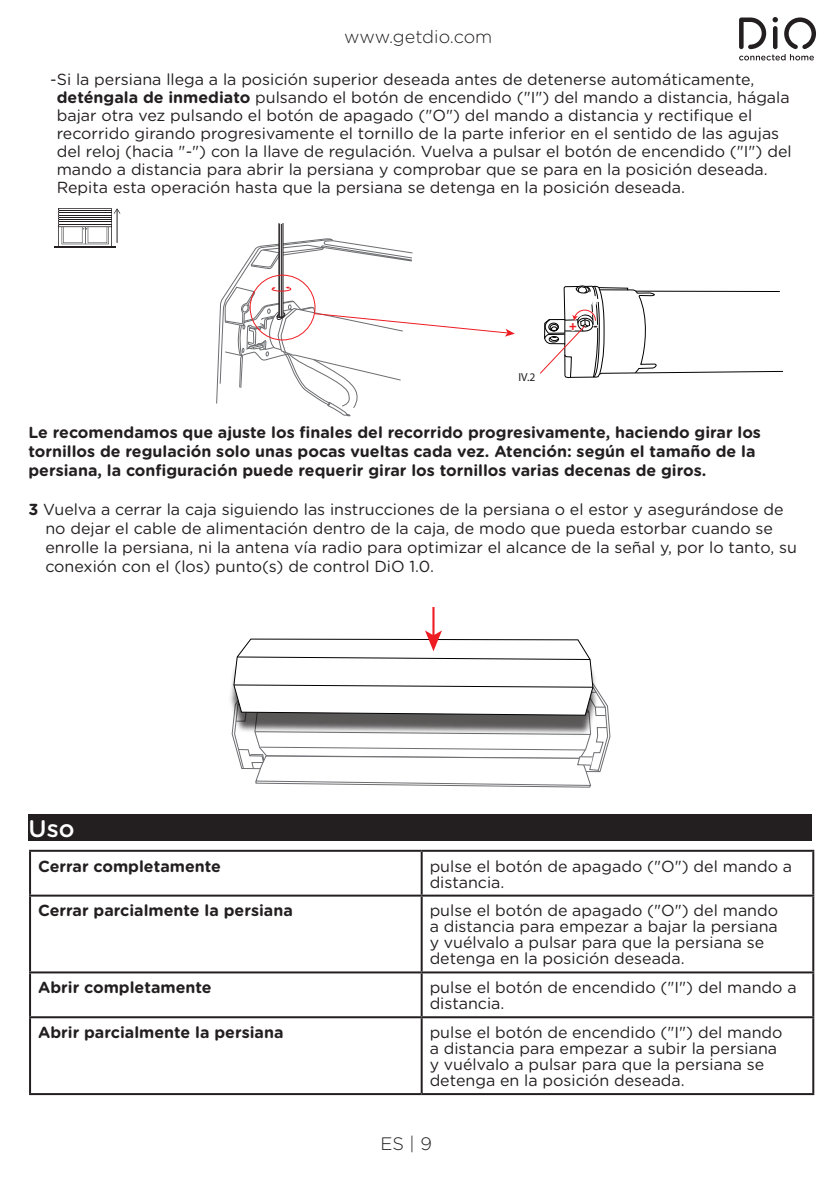
<style>
.page{position:relative;width:840px;height:1191px;background:#fff}
.page>*{position:absolute;margin:0;border:0;box-sizing:border-box;transform-origin:0 0}
.t1{font:500 24px "Gotham Rounded";color:#fff}
.t2{font:300 18px "Gotham Rounded";color:#231f20}
.t3{font:16px/16px "Gotham Rounded";color:#231f20}
.t4{font:700 16px/19.2px "Gotham Rounded";color:#231f20}
.t5{font:900 12.8px "Myriad Pro";color:#ee1d23}
.t6{font:11.6px "Myriad Pro";color:#231f20}
.s1{font-weight:700}
</style>
<div class="page">
<svg style="left:739px;top:17px;width:76px;height:43px"></svg>
<hr style="left:432px;top:607px;width:2px;height:29px;background:#ee1d23">
<svg style="left:231px;top:630px;width:379px;height:157px"></svg>
<svg style="left:540px;top:285px;width:242px;height:93px"></svg>
<svg style="left:216px;top:223px;width:298px;height:193px"></svg>
<hr style="left:54px;top:247px;width:61px;height:1px;background:#231f20">
<svg style="left:58px;top:208px;width:62px;height:39px"></svg>
<hr style="left:29px;top:849px;width:392px;height:2px;background:#231f20">
<hr style="left:29px;top:851px;width:2px;height:43px;background:#231f20">
<hr style="left:421px;top:849px;width:392px;height:2px;background:#231f20">
<hr style="left:420px;top:851px;width:2px;height:43px;background:#231f20">
<hr style="left:811px;top:851px;width:2px;height:43px;background:#231f20">
<hr style="left:29px;top:894px;width:392px;height:2px;background:#231f20">
<hr style="left:29px;top:896px;width:2px;height:75px;background:#231f20">
<hr style="left:421px;top:894px;width:392px;height:2px;background:#231f20">
<hr style="left:420px;top:896px;width:2px;height:75px;background:#231f20">
<hr style="left:811px;top:896px;width:2px;height:75px;background:#231f20">
<hr style="left:29px;top:971px;width:392px;height:2px;background:#231f20">
<hr style="left:29px;top:973px;width:2px;height:43px;background:#231f20">
<hr style="left:421px;top:971px;width:392px;height:2px;background:#231f20">
<hr style="left:420px;top:973px;width:2px;height:43px;background:#231f20">
<hr style="left:811px;top:973px;width:2px;height:43px;background:#231f20">
<hr style="left:29px;top:1016px;width:392px;height:2px;background:#231f20">
<hr style="left:29px;top:1018px;width:2px;height:75px;background:#231f20">
<hr style="left:421px;top:1016px;width:392px;height:2px;background:#231f20">
<hr style="left:420px;top:1018px;width:2px;height:75px;background:#231f20">
<hr style="left:811px;top:1018px;width:2px;height:75px;background:#231f20">
<hr style="left:29px;top:1093px;width:392px;height:2px;background:#231f20">
<hr style="left:421px;top:1093px;width:392px;height:2px;background:#231f20">
<div style="left:29px;top:814px;width:782px;height:27px;background:#231f20"></div>
<p class="t2" style="left:344px;top:24px;width:150px">www.getdio.com</p>
<p class="t3" style="left:57px;top:69px;width:736px;line-height:18px;text-indent:-7px">-Si la persiana llega a la posición superior deseada antes de detenerse automáticamente, <span class="s1">deténgala de inmediato</span> pulsando el botón de encendido ("I") del mando a distancia, hágala bajar otra vez pulsando el botón de apagado ("O") del mando a distancia y rectifique el recorrido girando progresivamente el tornillo de la parte inferior en el sentido de las agujas del reloj (hacia "-") con la llave de regulación. Vuelva a pulsar el botón de encendido ("I") del mando a distancia para abrir la persiana y comprobar que se para en la posición deseada.<br>Repita esta operación hasta que la persiana se detenga en la posición deseada.</p>
<p class="t6" style="left:518px;top:370px;width:18px">IV.2</p>
<p class="t5" style="left:569px;top:317px;width:9px">+</p>
<p class="t5" style="left:593px;top:317px;width:6px">-</p>
<p class="t4" style="left:28px;top:422px;width:733px">Le recomendamos que ajuste los finales del recorrido progresivamente, haciendo girar los tornillos de regulación solo unas pocas vueltas cada vez. Atención: según el tamaño de la persiana, la configuración puede requerir girar los tornillos varias decenas de giros.</p>
<p class="t3" style="left:45px;top:499px;width:752px;line-height:19.2px;text-indent:-17px"><span class="s1">3</span> Vuelva a cerrar la caja siguiendo las instrucciones de la persiana o el estor y asegurándose de no dejar el cable de alimentación dentro de la caja, de modo que pueda estorbar cuando se enrolle la persiana, ni la antena vía radio para optimizar el alcance de la señal y, por lo tanto, su conexión con el (los) punto(s) de control DiO 1.0.</p>
<h1 class="t1" style="left:29px;top:811px;width:47px">Uso</h1>
<p class="t4" style="left:38px;top:855px;width:184px">Cerrar completamente</p>
<p class="t3" style="left:429px;top:857px;width:364px">pulse el botón de apagado ("O") del mando a distancia.</p>
<p class="t4" style="left:38px;top:900px;width:256px">Cerrar parcialmente la persiana</p>
<p class="t3" style="left:429px;top:902px;width:350px">pulse el botón de apagado ("O") del mando a distancia para empezar a bajar la persiana y vuélvalo a pulsar para que la persiana se detenga en la posición deseada.</p>
<p class="t4" style="left:38px;top:977px;width:175px">Abrir completamente</p>
<p class="t3" style="left:429px;top:979px;width:368px">pulse el botón de encendido ("I") del mando a distancia.</p>
<p class="t4" style="left:38px;top:1022px;width:247px">Abrir parcialmente la persiana</p>
<p class="t3" style="left:429px;top:1023px;width:354px">pulse el botón de encendido ("I") del mando a distancia para empezar a subir la persiana y vuélvalo a pulsar para que la persiana se detenga en la posición deseada.</p>
<p class="t2" style="left:380px;top:1131px;width:53px">ES | 9</p>
</div>
